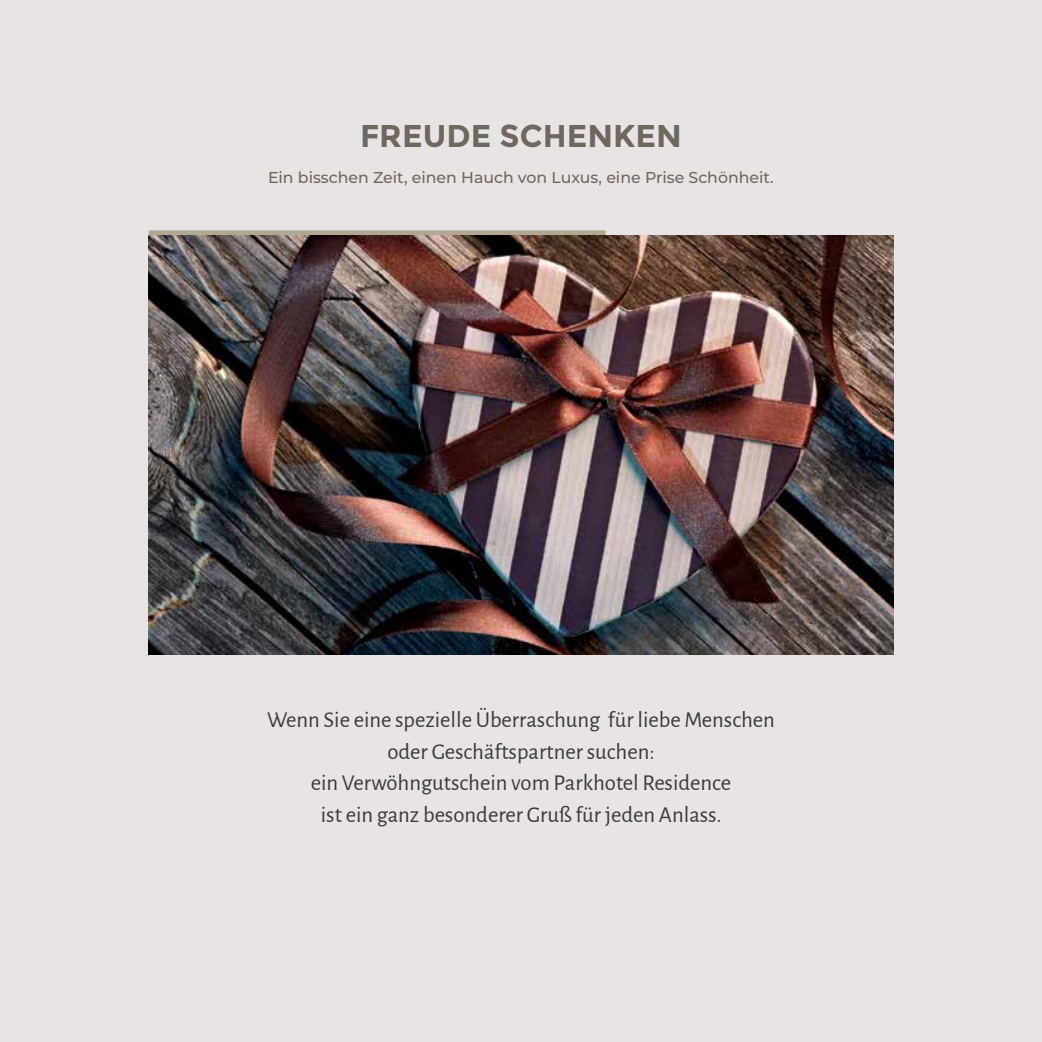
<style>
.page{position:relative;width:1042px;height:1042px;background:#e7e4e3}
.page>*{position:absolute;margin:0;border:0;box-sizing:border-box;transform-origin:0 0}
.t1{font:700 31.5px "Montserrat";color:#70675e}
.t2{font:22.75px/31.5px "Alegreya Sans";color:#3a3a39;text-align:center}
.t3{font:500 15.75px "Montserrat";color:#70675e}
</style>
<div class="page">
<div style="left:149px;top:230px;width:456px;height:6px;background:#b0a891"></div>
<img style="left:149px;top:235px;width:744px;height:420px">
<h1 class="t1" style="left:360px;top:117px;width:323px">FREUDE SCHENKEN</h1>
<p class="t3" style="left:268px;top:166px;width:507px">Ein bisschen Zeit, einen Hauch von Luxus, eine Prise Schönheit.</p>
<p class="t2" style="left:267px;top:703px;width:509px">Wenn Sie eine spezielle Überraschung für liebe Menschen oder Geschäftspartner suchen:<br>ein Verwöhngutschein vom Parkhotel Residence<br>ist ein ganz besonderer Gruß für jeden Anlass.</p>
</div>
